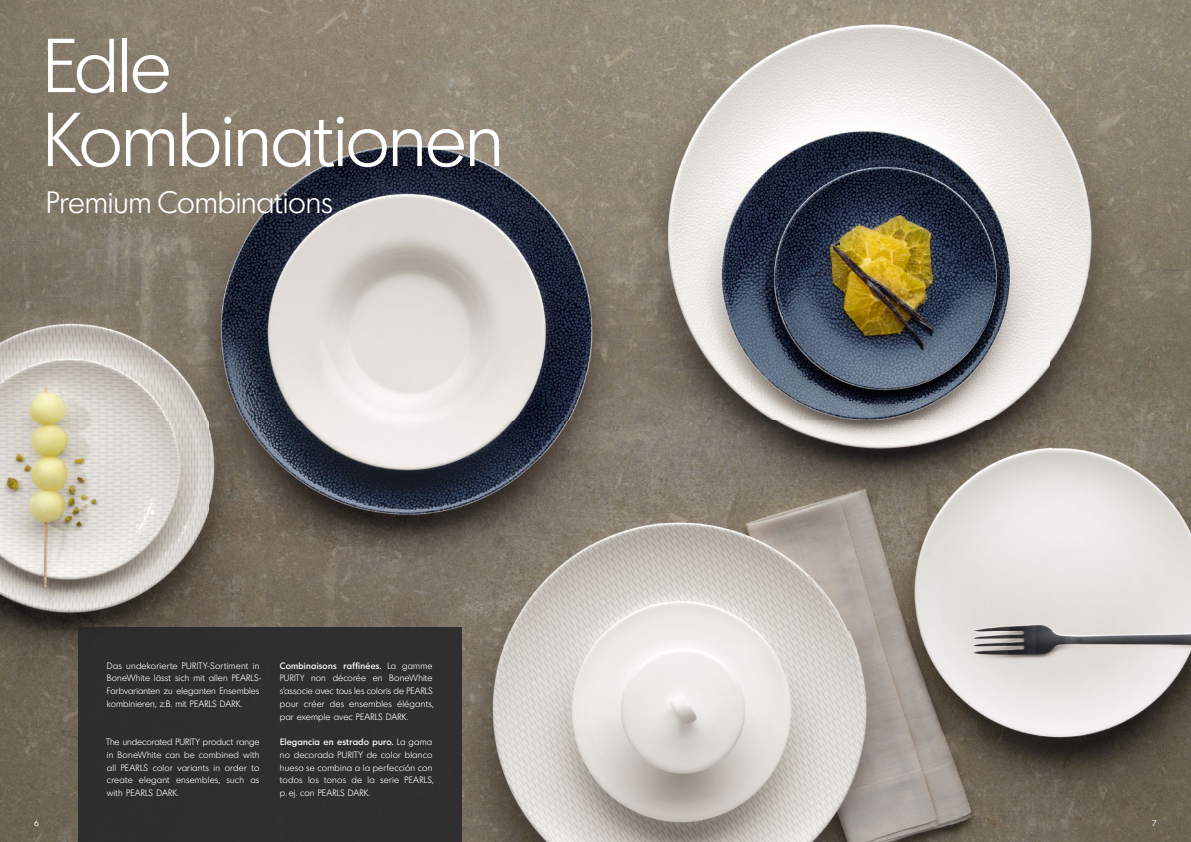
<style>
.page{position:relative;width:1191px;height:842px;background:#fff}
.page>*{position:absolute;margin:0;border:0;box-sizing:border-box;transform-origin:0 0}
.t1{font:300 74px/74px "Bauscher";letter-spacing:-.02em;color:#fff}
.t2{font:300 30px "Bauscher";letter-spacing:-.005em;color:#fff}
.t3{font:300 9px/12.7px "Bauscher";letter-spacing:.02em;color:#fff}
.t4{font:8px "Bauscher";color:#fff}
.s1{font-weight:500}
</style>
<div class="page">
<img style="left:0;top:0;width:1050px;height:421px">
<img style="left:1050px;top:0;width:141px;height:631px">
<img style="left:0;top:421px;width:210px;height:210px">
<img style="left:210px;top:421px;width:210px;height:207px">
<img style="left:420px;top:421px;width:631px;height:210px">
<img style="left:0;top:631px;width:78px;height:211px">
<img style="left:461px;top:631px;width:730px;height:211px">
<div style="left:78px;top:628px;width:383px;height:214px;background:#302f30"></div>
<h1 class="t1" style="left:43px;top:27px;width:462px">Edle<br>Kombinationen</h1>
<h2 class="t2" style="left:46px;top:184px;width:288px">Premium Combinations</h2>
<p class="t3" style="left:107px;top:659px;width:156px">Das undekorierte PURITY-Sortiment in BoneWhite lässt sich mit allen PEARLS-Farbvarianten zu eleganten Ensembles kombinieren, z.B. mit PEARLS DARK.</p>
<p class="t3" style="left:106px;top:735px;width:155px;text-align:justify">The undecorated PURITY product range in BoneWhite can be combined with all PEARLS color variants in order to create elegant ensembles, such as with PEARLS DARK.</p>
<p class="t3" style="left:280px;top:659px;width:156px"><span class="s1">Combinaisons raffinées.</span> La gamme PURITY non décorée en BoneWhite s’associe avec tous les coloris de PEARLS pour créer des ensembles élégants, par exemple avec PEARLS DARK.</p>
<p class="t3" style="left:280px;top:735px;width:155px"><span class="s1">Elegancia en estrado puro.</span> La gama no decorada PURITY de color blanco hueso se combina a la perfección con todos los tonos de la serie PEARLS, p. ej. con PEARLS DARK.</p>
<p class="t4" style="left:34px;top:819px;width:6px">6</p>
<p class="t4" style="left:1152px;top:819px;width:6px">7</p>
</div>
